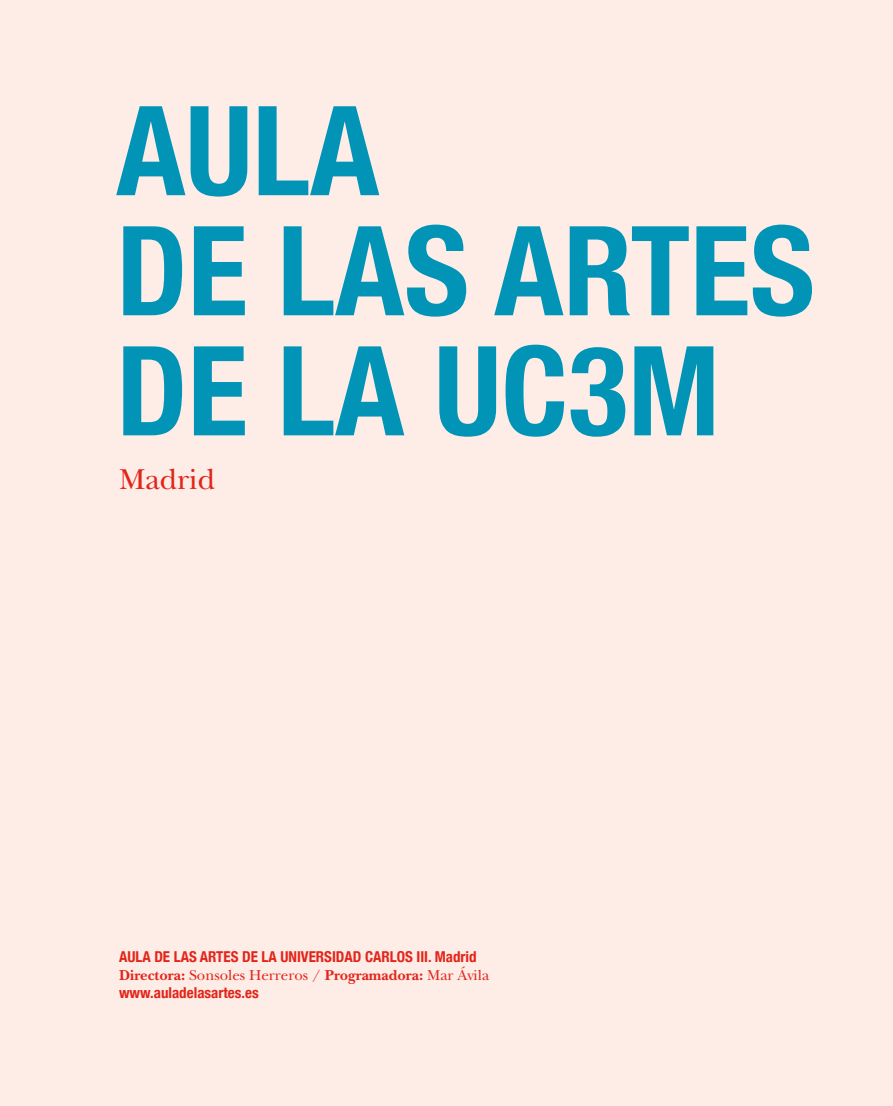
<style>
.page{position:relative;width:893px;height:1106px;background:#fdede6}
.page>*{position:absolute;margin:0;border:0;box-sizing:border-box;transform-origin:0 0}
.t1{font:700 condensed 124.5px/120px "Helvetica Neue";color:#0194b7}
.t2{font:30px "New Baskerville";color:#e2251b}
.t3{font:700 condensed 15px "Helvetica Neue";color:#e2251b}
.t4{font:15px "New Baskerville";color:#e2251b}
.s1{font-weight:700}
</style>
<div class="page">
<h1 class="t1" style="left:116px;top:89px;width:700px">AULA<br>DE LAS ARTES<br>DE LA UC3M</h1>
<h2 class="t2" style="left:119px;top:462px;width:98px">Madrid</h2>
<p class="t3" style="left:119px;top:948px;width:359px">AULA DE LAS ARTES DE LA UNIVERSIDAD CARLOS III. Madrid</p>
<p class="t4" style="left:119px;top:966px;width:372px"><span class="s1">Directora:</span> Sonsoles Herreros / <span class="s1">Programadora:</span> Mar Ávila</p>
<p class="t3" style="left:119px;top:984px;width:141px">www.auladelasartes.es</p>
</div>
